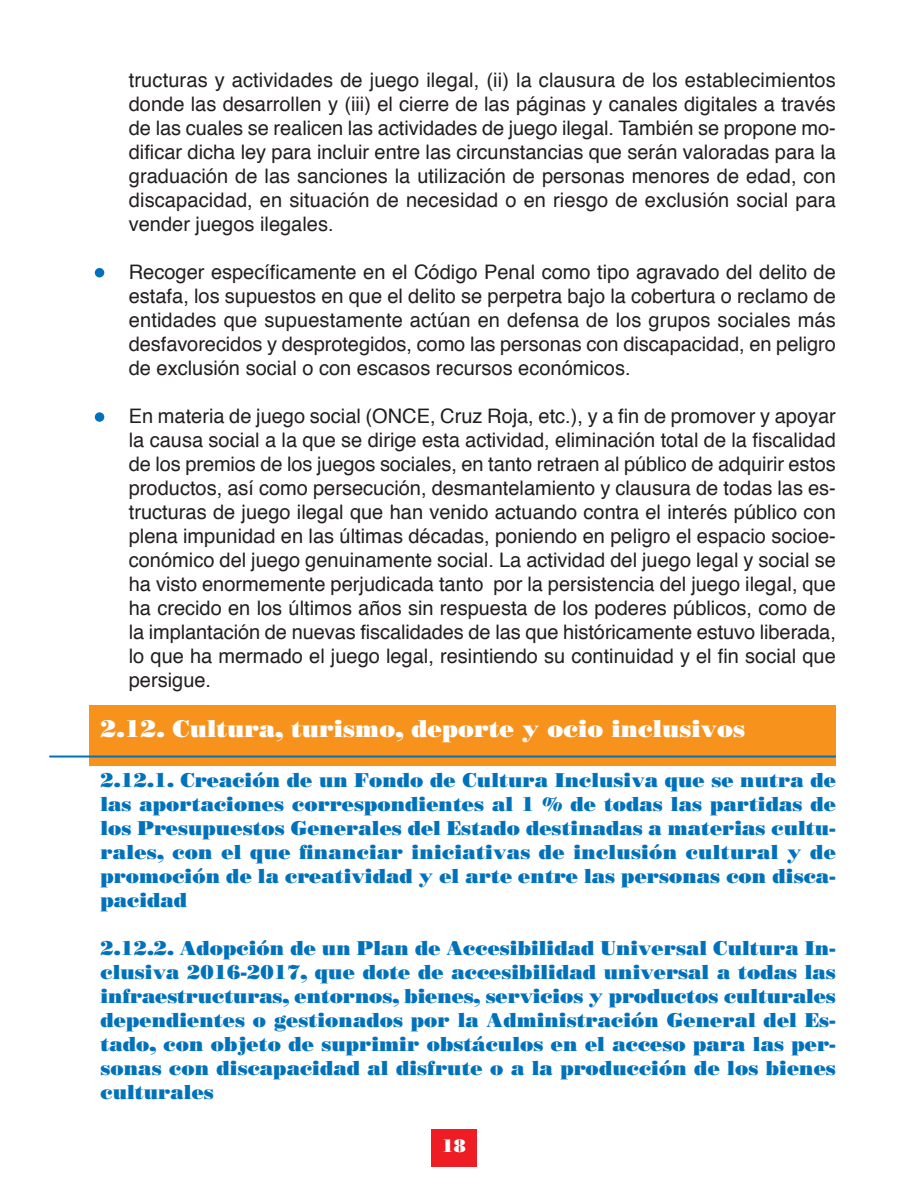
<style>
.page{position:relative;width:908px;height:1191px;background:#fff}
.page>*{position:absolute;margin:0;border:0;box-sizing:border-box;transform-origin:0 0}
.t1{font:24px "Bodoni Std Poster";color:#fff}
.t2{font:20px/24px "Helvetica";color:#231f20;text-align:justify}
.t3{font:20px/24px "Bodoni Std Poster";color:#0072bc;text-align:justify}
.t4{font:18px "Bodoni Std Poster";color:#fff}
</style>
<div class="page">
<div style="left:89px;top:705px;width:746px;height:60px;background:#f7931d"></div>
<div style="left:431px;top:1129px;width:46px;height:37px;background:#ee1d23"></div>
<div style="left:95px;top:268px;width:9px;height:9px;background:#0072bc;border-radius:50%"></div>
<div style="left:95px;top:412px;width:9px;height:10px;background:#0072bc;border-radius:50%"></div>
<hr style="left:49px;top:755px;width:786px;height:2px;background:#0072bc">
<p class="t2" style="left:129px;top:70px;width:708px">tructuras y actividades de juego ilegal, (ii) la clausura de los establecimientos donde las desarrollen y (iii) el cierre de las páginas y canales digitales a través de las cuales se realicen las actividades de juego ilegal. También se propone mo&shy;dificar dicha ley para incluir entre las circunstancias que serán valoradas para la graduación de las sanciones la utilización de personas menores de edad, con discapacidad, en situación de necesidad o en riesgo de exclusión social para vender juegos ilegales.</p>
<p class="t2" style="left:129px;top:262px;width:708px">Recoger específicamente en el Código Penal como tipo agravado del delito de estafa, los supuestos en que el delito se perpetra bajo la cobertura o reclamo de entidades que supuestamente actúan en defensa de los grupos sociales más desfavorecidos y desprotegidos, como las personas con discapacidad, en peligro de exclusión social o con escasos recursos económicos.</p>
<p class="t2" style="left:129px;top:406px;width:708px">En materia de juego social (ONCE, Cruz Roja, etc.), y a fin de promover y apoyar la causa social a la que se dirige esta actividad, eliminación total de la fiscalidad de los premios de los juegos sociales, en tanto retraen al público de adquirir estos productos, así como persecución, desmantelamiento y clausura de todas las es&shy;tructuras de juego ilegal que han venido actuando contra el interés público con plena impunidad en las últimas décadas, poniendo en peligro el espacio socioe&shy;conómico del juego genuinamente social. La actividad del juego legal y social se ha visto enormemente perjudicada tanto por la persistencia del juego ilegal, que ha crecido en los últimos años sin respuesta de los poderes públicos, como de la implantación de nuevas fiscalidades de las que históricamente estuvo liberada, lo que ha mermado el juego legal, resintiendo su continuidad y el fin social que persigue.</p>
<p class="t1" style="left:100px;top:714px;width:645px">2.12. Cultura, turismo, deporte y ocio inclusivos</p>
<p class="t3" style="left:100px;top:768px;width:736px">2.12.1. Creación de un Fondo de Cultura Inclusiva que se nutra de las aportaciones correspondientes al 1 % de todas las partidas de los Presupuestos Generales del Estado destinadas a materias cultu&shy;rales, con el que financiar iniciativas de inclusión cultural y de promoción de la creatividad y el arte entre las personas con disca&shy;pacidad</p>
<p class="t3" style="left:100px;top:936px;width:736px">2.12.2. Adopción de un Plan de Accesibilidad Universal Cultura In&shy;clusiva 2016-2017, que dote de accesibilidad universal a todas las infraestructuras, entornos, bienes, servicios y productos culturales dependientes o gestionados por la Administración General del Es&shy;tado, con objeto de suprimir obstáculos en el acceso para las per&shy;sonas con discapacidad al disfrute o a la producción de los bienes culturales</p>
<p class="t4" style="left:441px;top:1135px;width:26px">18</p>
</div>
